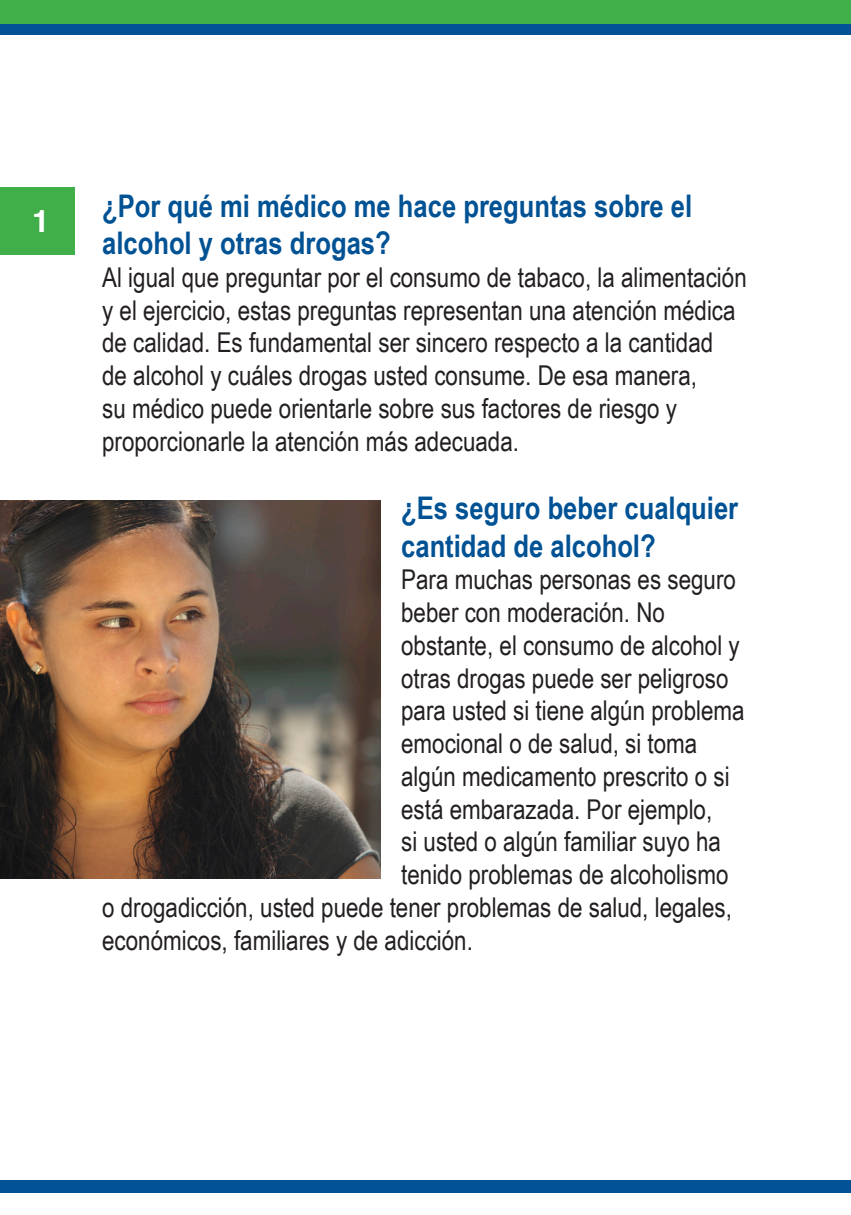
<style>
.page{position:relative;width:851px;height:1215px;background:#fff}
.page>*{position:absolute;margin:0;border:0;box-sizing:border-box;transform-origin:0 0}
.t1{font:700 31.28px/37.4px "Arial Narrow";color:#005294}
.t2{font:700 31.28px "Helvetica";color:#fff}
.t3{font:27.22px/32.9px "Arial Narrow";color:#231f20}
</style>
<div class="page">
<img style="left:0;top:501px;width:381px;height:377px">
<div style="left:0;top:11px;width:850px;height:24px;background:#005294"></div>
<div style="left:0;top:187px;width:75px;height:68px;background:#40ae49"></div>
<div style="left:0;top:0;width:850px;height:24px;background:#40ae49"></div>
<div style="left:0;top:1181px;width:850px;height:12px;background:#005294"></div>
<p class="t2" style="left:32px;top:193px;width:19px">1</p>
<p class="t1" style="left:102px;top:185px;width:591px">¿Por qué mi médico me hace preguntas sobre el alcohol y otras drogas?</p>
<p class="t3" style="left:102px;top:260px;width:646px">Al igual que preguntar por el consumo de tabaco, la alimentación y el ejercicio, estas preguntas representan una atención médica de calidad. Es fundamental ser sincero respecto a la cantidad<br>de alcohol y cuáles drogas usted consume. De esa manera,<br>su médico puede orientarle sobre sus factores de riesgo y proporcionarle la atención más adecuada.</p>
<p class="t1" style="left:401px;top:488px;width:338px">¿Es seguro beber cualquier cantidad de alcohol?</p>
<p class="t3" style="left:401px;top:562px;width:336px">Para muchas personas es seguro</p>
<p class="t3" style="left:401px;top:595px;width:265px">beber con moderación. No</p>
<p class="t3" style="left:401px;top:628px;width:340px">obstante, el consumo de alcohol y</p>
<p class="t3" style="left:401px;top:661px;width:329px">otras drogas puede ser peligroso</p>
<p class="t3" style="left:401px;top:693px;width:345px">para usted si tiene algún problema</p>
<p class="t3" style="left:401px;top:726px;width:298px">emocional o de salud, si toma</p>
<p class="t3" style="left:401px;top:759px;width:330px">algún medicamento prescrito o si</p>
<p class="t3" style="left:401px;top:792px;width:312px">está embarazada. Por ejemplo,</p>
<p class="t3" style="left:401px;top:824px;width:321px">si usted o algún familiar suyo ha</p>
<p class="t3" style="left:401px;top:857px;width:329px">tenido problemas de alcoholismo</p>
<p class="t3" style="left:102px;top:890px;width:631px">o drogadicción, usted puede tener problemas de salud, legales,</p>
<p class="t3" style="left:102px;top:923px;width:372px">económicos, familiares y de adicción.</p>
</div>
